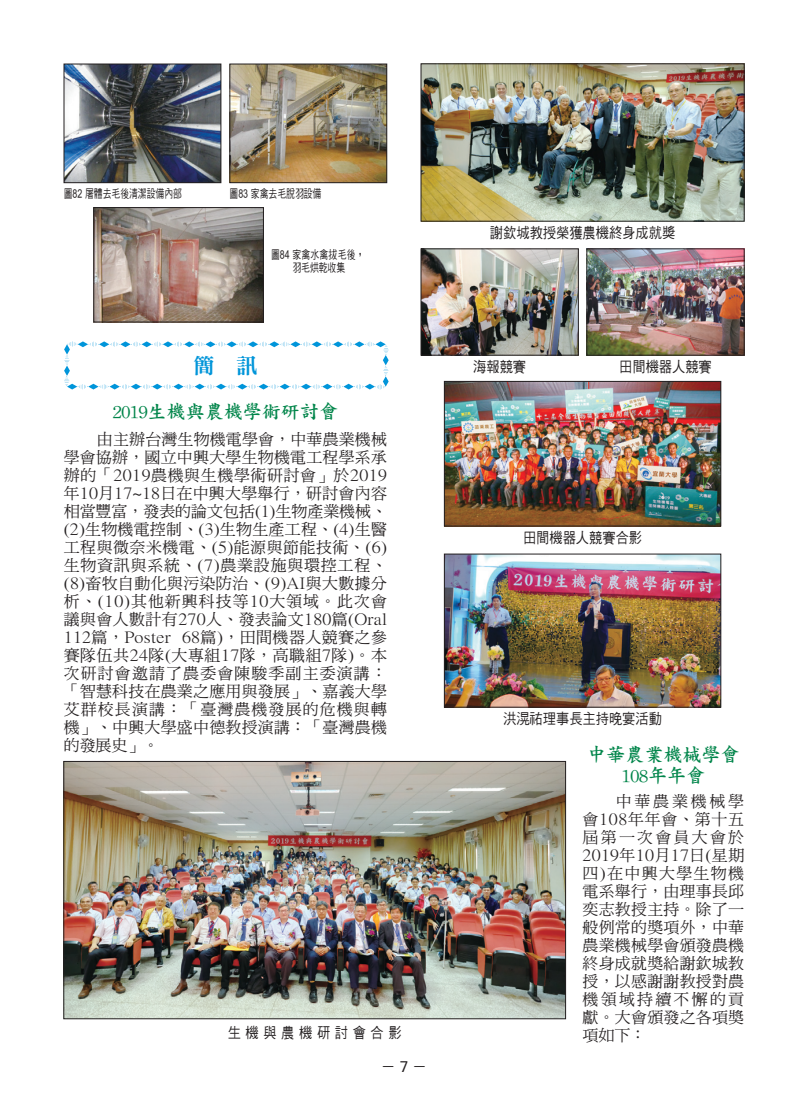
<style>
.page{position:relative;width:808px;height:1106px;background:#fff}
.page>*{position:absolute;margin:0;border:0;box-sizing:border-box;transform-origin:0 0}
.簡訊{font:21.3px "DFN Ming XB HK BF";color:#0095d9}
.一{font:19.05px/21px "DF Kai Shu W7 HKP BF";color:#00854a;text-align:center}
.內文-12{font:15.9px/18px "DF Ming Md HKP BF";letter-spacing:.02em;color:#231f20;text-align:justify}
.t1{font:15px "DF Hei Md HK BF";color:#231f20}
.圖說new{font:14.7px "DF Hei Md HKP BF";color:#231f20;scale:.9 1}
.圖說new-2{font:14.7px "DF Hei Md HKP BF";letter-spacing:.35em;color:#231f20;scale:.9 1}
.圖50{font:11.7px/13.5px "DF Hei Md HKP BF";color:#231f20;text-align:center;scale:.75 1}
.s1{font-family:"Microsoft Sans Serif"}
</style>
<div class="page">
<svg style="left:64px;top:341px;width:325px;height:48px"></svg>
<img style="left:66px;top:763px;width:498px;height:254px">
<div style="left:64px;top:761px;width:502px;height:258px;border:1px solid #231f20"></div>
<img style="left:423px;top:66px;width:319px;height:153px">
<img style="left:423px;top:251px;width:153px;height:102px">
<div style="left:421px;top:249px;width:157px;height:106px;border:1px solid #231f20"></div>
<img style="left:446px;top:383px;width:273px;height:141px">
<div style="left:444px;top:381px;width:277px;height:145px;border:1px solid #231f20"></div>
<img style="left:446px;top:556px;width:273px;height:149px">
<div style="left:444px;top:554px;width:277px;height:153px;border:1px solid #231f20"></div>
<img style="left:589px;top:251px;width:153px;height:102px">
<div style="left:587px;top:249px;width:157px;height:106px;border:1px solid #231f20"></div>
<img style="left:66px;top:66px;width:153px;height:115px">
<div style="left:64px;top:64px;width:157px;height:119px;border:1px solid #231f20"></div>
<img style="left:96px;top:209px;width:166px;height:111px">
<div style="left:94px;top:207px;width:170px;height:115px;border:1px solid #231f20"></div>
<img style="left:232px;top:66px;width:153px;height:115px">
<div style="left:230px;top:64px;width:157px;height:119px;border:1px solid #231f20"></div>
<p class="圖50" style="left:64px;top:187px;width:159px">圖82 屠體去毛後清潔設備內部</p>
<p class="圖50" style="left:230px;top:187px;width:124px">圖83 家禽去毛脫羽設備</p>
<p class="圖50" style="left:271px;top:248px;width:126px">圖84 家禽水禽拔毛後，羽毛烘乾收集</p>
<p class="簡訊" style="left:193px;top:355px;width:65px">簡 訊</p>
<p class="一" style="left:113px;top:400px;width:227px">2019生機與農機學術研討會</p>
<p class="內文-12" style="left:64px;top:430px;width:325px;text-indent:33px">由主辦台灣生物機電學會，中華農業機械學會協辦，國立中興大學生物機電工程學系承辦的「2019農機與生機學術研討會」於2019年10月17~18日在中興大學舉行，研討會內容相當豐富，發表的論文包括(1)生物產業機械、(2)生物機電控制、(3)生物生產工程、(4)生醫工程與微奈米機電、(5)能源與節能技術、(6)生物資訊與系統、(7)農業設施與環控工程、(8)畜牧自動化與污染防治、(9)AI與大數據分析、(10)其他新興科技等10大領域。此次會議與會人數計有270人、發表論文180篇(Oral 112篇，Poster 68篇)，田間機器人競賽之參賽隊伍共24隊(大專組17隊，高職組7隊)。本次研討會邀請了農委會陳駿季副主委演講：「智慧科技在農業之應用與發展」、嘉義大學艾群校長演講：「臺灣農機發展的危機與轉機」、中興大學盛中德教授演講：「臺灣農機的發展史」。</p>
<p class="圖說new-2" style="left:228px;top:1025px;width:195px">生機與農機研討會合影</p>
<p class="t1" style="left:381px;top:1059px;width:48px">－ <span class="s1">7</span> －</p>
<p class="圖說new" style="left:490px;top:225px;width:207px">謝欽城教授榮獲農機終身成就獎</p>
<p class="圖說new" style="left:473px;top:359px;width:60px">海報競賽</p>
<p class="圖說new" style="left:619px;top:359px;width:104px">田間機器人競賽</p>
<p class="圖說new" style="left:523px;top:530px;width:134px">田間機器人競賽合影</p>
<p class="圖說new" style="left:503px;top:711px;width:178px">洪滉祐理事長主持晚宴活動</p>
<p class="一" style="left:587px;top:743px;width:154px">中華農業機械學會<br>108年年會</p>
<p class="內文-12" style="left:583px;top:792px;width:163px;text-indent:33px">中華農業機械學會108年年會、第十五屆第一次會員大會於2019年10月17日(星期四)在中興大學生物機電系舉行，由理事長邱奕志教授主持。除了一般例常的獎項外，中華農業機械學會頒發農機終身成就獎給謝欽城教授，以感謝謝教授對農機領域持續不懈的貢獻。大會頒發之各項獎項如下：</p>
</div>
